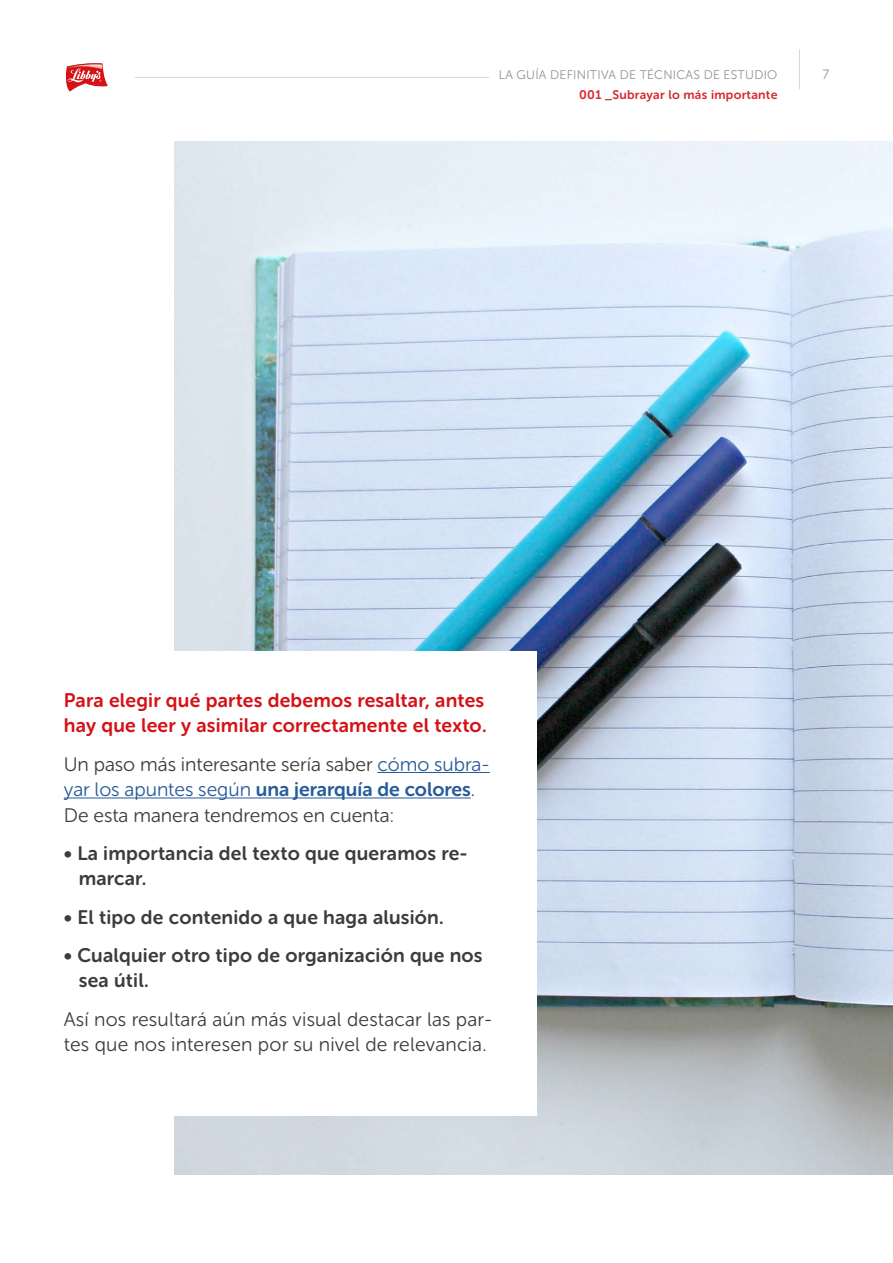
<style>
.page{position:relative;width:893px;height:1263px;background:#fff}
.page>*{position:absolute;margin:0;border:0;box-sizing:border-box;transform-origin:0 0}
.t1{font:19.5px/25.5px "Museo Sans Rounded 300";letter-spacing:.005em;color:#3c3c3b}
.t2{font:19.5px/25.5px "Museo Sans Rounded 700";letter-spacing:.01em;color:#3c3c3b}
.t3{font:19.5px/25.5px "Museo Sans Rounded 700";letter-spacing:.01em;color:#d41217}
.t4{font:19.5px "Museo Sans Rounded 700";color:#275b9b}
.t5{font:13.5px "Museo Sans Rounded 300";color:#929292}
.t6{font:12.45px "Museo Sans Rounded 300";letter-spacing:.02em;color:#929292}
.t7{font:12.45px "Museo Sans Rounded 700";letter-spacing:.02em;color:#d82a2e}
.s1{color:#275b9b}
.s2{font-family:"Museo Sans Rounded 300"}
.s3{font-family:"Museo Sans Rounded 300";color:#3c3c3b}
</style>
<div class="page">
<img style="left:174px;top:141px;width:719px;height:1034px">
<div style="left:0;top:651px;width:537px;height:465px;background:#fff"></div>
<hr style="left:377px;top:772px;width:113px;height:1px;background:#275b9b">
<hr style="left:64px;top:797px;width:407px;height:1px;background:#275b9b">
<svg style="left:65px;top:63px;width:43px;height:29px"></svg>
<hr style="left:135px;top:77px;width:354px;height:1px;background:#d6d6d6">
<hr style="left:799px;top:49px;width:1px;height:40px;background:#d6d6d6">
<p class="t6" style="left:499px;top:68px;width:280px">LA GUÍA DEFINITIVA DE TÉCNICAS DE ESTUDIO</p>
<p class="t5" style="left:822px;top:68px;width:8px">7</p>
<p class="t7" style="left:579px;top:88px;width:200px">001 _Subrayar lo más importante</p>
<p class="t3" style="left:64px;top:687px;width:424px">Para elegir qué partes debemos resaltar, antes hay que leer y asimilar correctamente el texto.</p>
<p class="t1" style="left:64px;top:751px;width:427px">Un paso más interesante sería saber <span class="s1">cómo subra-</span></p>
<p class="t4" style="left:64px;top:778px;width:413px"><span class="s2">yar los apuntes según</span> una jerarquía de colores<span class="s3">.</span></p>
<p class="t1" style="left:64px;top:802px;width:332px">De esta manera tendremos en cuenta:</p>
<p class="t2" style="left:79px;top:840px;width:390px;text-indent:-15px">• La importancia del texto que queramos re&shy;marcar.</p>
<p class="t2" style="left:64px;top:904px;width:382px">• El tipo de contenido a que haga alusión.</p>
<p class="t2" style="left:79px;top:942px;width:405px;text-indent:-15px">• Cualquier otro tipo de organización que nos sea útil.</p>
<p class="t1" style="left:64px;top:1006px;width:430px">Así nos resultará aún más visual destacar las par&shy;tes que nos interesen por su nivel de relevancia.</p>
</div>
